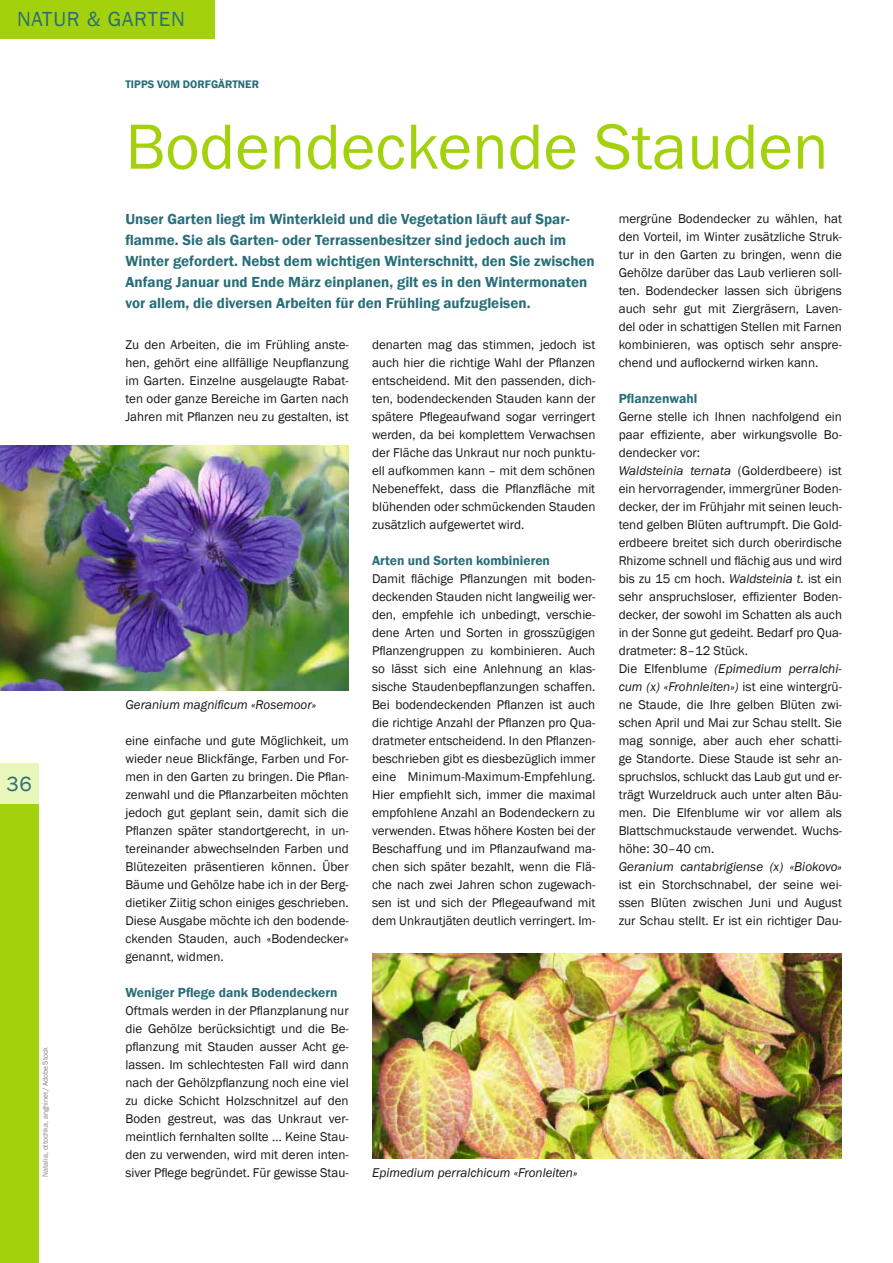
<style>
.page{position:relative;width:893px;height:1263px;background:#fff}
.page>*{position:absolute;margin:0;border:0;box-sizing:border-box;transform-origin:0 0}
.t1{font:66px "Franklin Gothic";color:#a3d20d}
.t2{font:21px "Franklin Gothic";letter-spacing:.04em;color:#286e79}
.t3{font:600 15px/21px "Franklin Gothic";color:#286e79}
.t4{font:600 13.5px "Franklin Gothic";color:#286e79}
.t5{font:13.05px/18px "Franklin Gothic";color:#151616;text-align:justify}
.t6{font:italic 13.05px "Franklin Gothic";color:#151616}
.t7{font:600 11.25px "Franklin Gothic";color:#286e79}
.t8{font:7.5px "Franklin Gothic";color:#818281}
.s1{font-style:italic}
</style>
<div class="page">
<div style="left:0;top:0;width:215px;height:39px;background:#a3d20d"></div>
<img style="left:372px;top:953px;width:470px;height:206px">
<img style="left:0;top:445px;width:349px;height:246px">
<div style="left:0;top:804px;width:38px;height:459px;background:#a3d20d"></div>
<div style="left:0;top:763px;width:38px;height:41px;background:#e9f7bb"></div>
<h2 class="t2" style="left:17px;top:7px;width:169px">NATUR &amp; GARTEN</h2>
<h2 class="t2" style="left:6px;top:771px;width:27px">36</h2>
<p class="t8" style="left:41px;top:1177px;width:131px;rotate:-90deg">Natalia, ottochka, anghinet / Adobe Stock</p>
<p class="t7" style="left:125px;top:77px;width:135px">TIPPS VOM DORFGÄRTNER</p>
<h1 class="t1" style="left:125px;top:108px;width:705px">Bodendeckende Stauden</h1>
<p class="t3" style="left:125px;top:208px;width:471px">Unser Garten liegt im Winterkleid und die Vegetation läuft auf Spar&shy;flamme. Sie als Garten- oder Terrassenbesitzer sind jedoch auch im Winter gefordert. Nebst dem wichtigen Winterschnitt, den Sie zwischen Anfang Januar und Ende März einplanen, gilt es in den Wintermonaten vor allem, die diversen Arbeiten für den Frühling aufzugleisen.</p>
<p class="t5" style="left:125px;top:335px;width:225px">Zu den Arbeiten, die im Frühling anste&shy;hen, gehört eine allfällige Neupflanzung im Garten. Einzelne ausgelaugte Rabat&shy;ten oder ganze Bereiche im Garten nach Jahren mit Pflanzen neu zu gestalten, ist</p>
<p class="t6" style="left:125px;top:697px;width:192px">Geranium magnificum «Rosemoor»</p>
<p class="t5" style="left:125px;top:731px;width:225px">eine einfache und gute Möglichkeit, um wieder neue Blickfänge, Farben und For&shy;men in den Garten zu bringen. Die Pflan&shy;zenwahl und die Pflanzarbeiten möchten jedoch gut geplant sein, damit sich die Pflanzen später standortgerecht, in un&shy;tereinander abwechselnden Farben und Blütezeiten präsentieren können. Über Bäume und Gehölze habe ich in der Berg&shy;dietiker Ziitig schon einiges geschrieben.<br>Diese Ausgabe möchte ich den bodende&shy;ckenden Stauden, auch «Bodendecker» genannt, widmen.</p>
<p class="t4" style="left:125px;top:984px;width:214px">Weniger Pflege dank Bodendeckern</p>
<p class="t5" style="left:125px;top:1001px;width:225px">Oftmals werden in der Pflanzplanung nur die Gehölze berücksichtigt und die Be&shy;pflanzung mit Stauden ausser Acht ge&shy;lassen. Im schlechtesten Fall wird dann nach der Gehölzpflanzung noch eine viel zu dicke Schicht Holzschnitzel auf den Boden gestreut, was das Unkraut ver&shy;meintlich fernhalten sollte … Keine Stau&shy;den zu verwenden, wird mit deren inten&shy;siver Pflege begründet. Für gewisse Stau-</p>
<p class="t5" style="left:372px;top:335px;width:225px">denarten mag das stimmen, jedoch ist auch hier die richtige Wahl der Pflanzen entscheidend. Mit den passenden, dich&shy;ten, bodendeckenden Stauden kann der spätere Pflegeaufwand sogar verringert werden, da bei komplettem Verwachsen der Fläche das Unkraut nur noch punktu&shy;ell aufkommen kann – mit dem schönen Nebeneffekt, dass die Pflanzfläche mit blühenden oder schmückenden Stauden zusätzlich aufgewertet wird.</p>
<p class="t4" style="left:372px;top:552px;width:179px">Arten und Sorten kombinieren</p>
<p class="t5" style="left:372px;top:569px;width:225px">Damit flächige Pflanzungen mit boden&shy;deckenden Stauden nicht langweilig wer&shy;den, empfehle ich unbedingt, verschie&shy;dene Arten und Sorten in grosszügigen Pflanzengruppen zu kombinieren. Auch so lässt sich eine Anlehnung an klas&shy;sische Staudenbepflanzungen schaffen.<br>Bei bodendeckenden Pflanzen ist auch die richtige Anzahl der Pflanzen pro Qua&shy;dratmeter entscheidend. In den Pflanzen&shy;beschrieben gibt es diesbezüglich immer eine Minimum-Maximum-Empfehlung.<br>Hier empfiehlt sich, immer die maximal empfohlene Anzahl an Bodendeckern zu verwenden. Etwas höhere Kosten bei der Beschaffung und im Pflanzaufwand ma&shy;chen sich später bezahlt, wenn die Flä&shy;che nach zwei Jahren schon zugewach&shy;sen ist und sich der Pflegeaufwand mit dem Unkrautjäten deutlich verringert. Im-</p>
<p class="t6" style="left:372px;top:1165px;width:207px">Epimedium perralchicum «Fronleiten»</p>
<p class="t5" style="left:619px;top:209px;width:225px">mergrüne Bodendecker zu wählen, hat den Vorteil, im Winter zusätzliche Struk&shy;tur in den Garten zu bringen, wenn die Gehölze darüber das Laub verlieren soll&shy;ten. Bodendecker lassen sich übrigens auch sehr gut mit Ziergräsern, Laven&shy;del oder in schattigen Stellen mit Farnen kombinieren, was optisch sehr anspre&shy;chend und auflockernd wirken kann.</p>
<p class="t4" style="left:619px;top:390px;width:80px">Pflanzenwahl</p>
<p class="t5" style="left:619px;top:407px;width:225px;text-align:left">Gerne stelle ich Ihnen nachfolgend ein paar effiziente, aber wirkungsvolle Bo&shy;dendecker vor:<br><span class="s1">Waldsteinia ternata</span> (Golderdbeere) ist ein hervorragender, immergrüner Boden&shy;decker, der im Frühjahr mit seinen leuch&shy;tend gelben Blüten auftrumpft. Die Gold&shy;erdbeere breitet sich durch oberirdische Rhizome schnell und flächig aus und wird bis zu 15 cm hoch. <span class="s1">Waldsteinia t.</span> ist ein sehr anspruchsloser, effizienter Boden&shy;decker, der sowohl im Schatten als auch in der Sonne gut gedeiht. Bedarf pro Qua&shy;dratmeter: 8–12 Stück.<br>Die Elfenblume <span class="s1">(Epimedium perralchi&shy;cum (x) «Frohnleiten»)</span> ist eine wintergrü&shy;ne Staude, die Ihre gelben Blüten zwi&shy;schen April und Mai zur Schau stellt. Sie mag sonnige, aber auch eher schatti&shy;ge Standorte. Diese Staude ist sehr an&shy;spruchslos, schluckt das Laub gut und er&shy;trägt Wurzeldruck auch unter alten Bäu&shy;men. Die Elfenblume wir vor allem als Blattschmuckstaude verwendet. Wuchs&shy;höhe: 30–40 cm.</p>
<p class="t6" style="left:619px;top:859px;width:225px">Geranium cantabrigiense (x) «Biokovo»</p>
<p class="t5" style="left:619px;top:875px;width:225px">ist ein Storchschnabel, der seine wei&shy;ssen Blüten zwischen Juni und August zur Schau stellt. Er ist ein richtiger Dau-</p>
</div>
